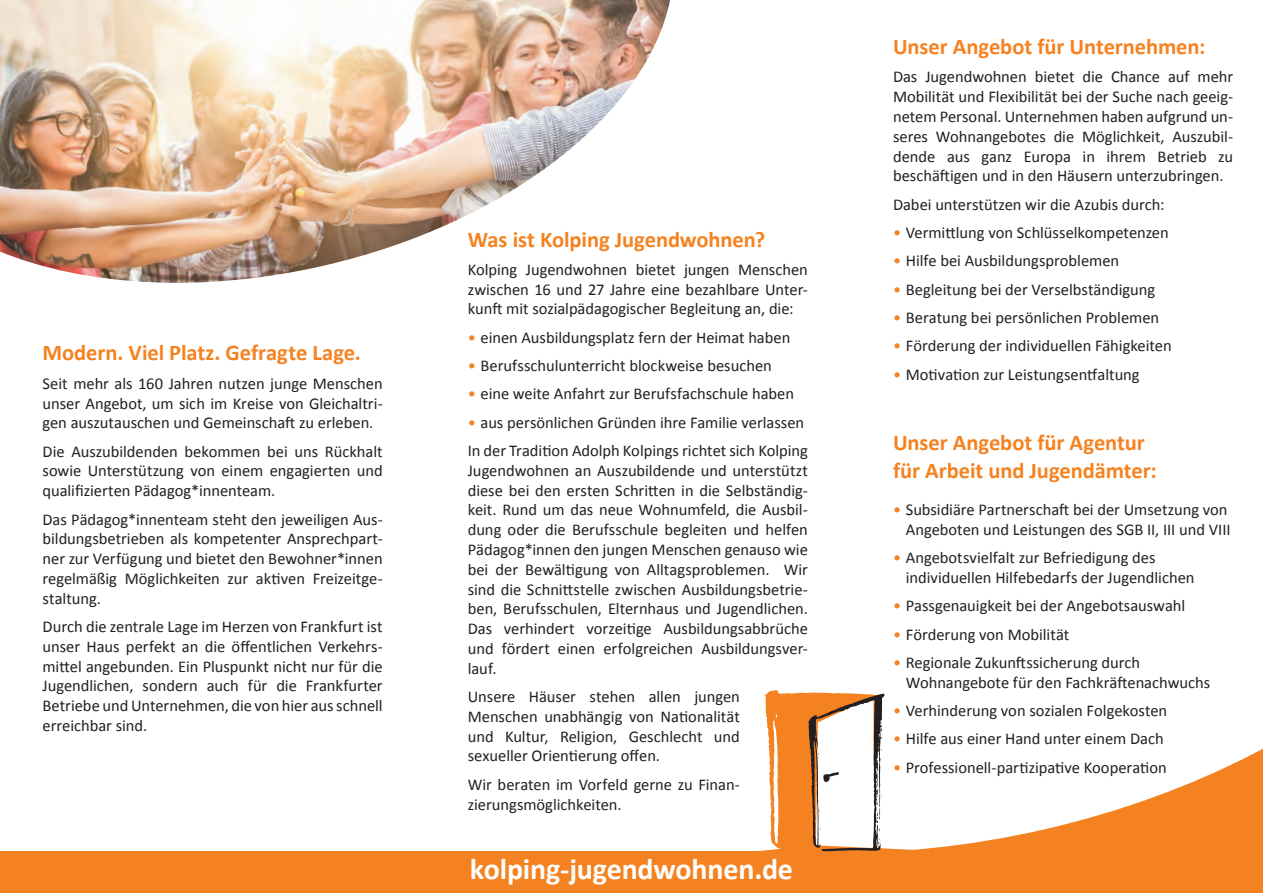
<style>
.page{position:relative;width:1263px;height:893px;background:#fff}
.page>*{position:absolute;margin:0;border:0;box-sizing:border-box;transform-origin:0 0}
.t1{font:700 30px "Calibri";letter-spacing:-.005em;color:#fff}
.t2{font:700 22.5px/27.6px "Calibri";letter-spacing:-.005em;color:#f58220}
.t3{font:16.5px/19.8px "Calibri";letter-spacing:-.005em;color:#231f20;text-align:justify}
.s1{color:#f58220}
</style>
<div class="page">
<svg style="left:1116px;top:748px;width:147px;height:103px;fill:#f58220"></svg>
<div style="left:0;top:851px;width:1263px;height:42px;background:#f58220"></div>
<svg style="left:760px;top:690px;width:356px;height:162px"></svg>
<img style="left:0;top:0;width:670px;height:283px">
<h2 class="t2" style="left:43px;top:339px;width:320px">Modern. Viel Platz. Gefragte Lage.</h2>
<p class="t3" style="left:43px;top:373px;width:342px">Seit mehr als 160 Jahren nutzen junge Menschen unser Angebot, um sich im Kreise von Gleichaltri&shy;gen auszutauschen und Gemeinschaft zu erleben.</p>
<p class="t3" style="left:43px;top:441px;width:342px">Die Auszubildenden bekommen bei uns Rückhalt sowie Unterstützung von einem engagierten und qualifizierten Pädagog*innenteam.</p>
<p class="t3" style="left:43px;top:509px;width:342px">Das Pädagog*innenteam steht den jeweiligen Aus&shy;bildungsbetrieben als kompetenter Ansprechpart&shy;ner zur Verfügung und bietet den Bewohner*innen regelmäßig Möglichkeiten zur aktiven Freizeitge&shy;staltung.</p>
<p class="t3" style="left:43px;top:617px;width:342px">Durch die zentrale Lage im Herzen von Frankfurt ist unser Haus perfekt an die öffentlichen Verkehrs&shy;mittel angebunden. Ein Pluspunkt nicht nur für die Jugendlichen, sondern auch für die Frankfurter Betriebe und Unternehmen, die von hier aus schnell erreichbar sind.</p>
<h2 class="t2" style="left:468px;top:225px;width:299px">Was ist Kolping Jugendwohnen?</h2>
<p class="t3" style="left:468px;top:259px;width:342px">Kolping Jugendwohnen bietet jungen Menschen zwischen 16 und 27 Jahre eine bezahlbare Unter&shy;kunft mit sozialpädagogischer Begleitung an, die:</p>
<p class="t3" style="left:468px;top:327px;width:324px"><span class="s1">•</span> einen Ausbildungsplatz fern der Heimat haben</p>
<p class="t3" style="left:468px;top:356px;width:306px"><span class="s1">•</span> Berufsschulunterricht blockweise besuchen</p>
<p class="t3" style="left:468px;top:384px;width:328px"><span class="s1">•</span> eine weite Anfahrt zur Berufsfachschule haben</p>
<p class="t3" style="left:468px;top:408px;width:342px;line-height:28.3px"><span class="s1">•</span> aus persönlichen Gründen ihre Familie verlassen<br>In der Tradition Adolph Kolpings richtet sich Kolping</p>
<p class="t3" style="left:468px;top:460px;width:342px">Jugendwohnen an Auszubildende und unterstützt diese bei den ersten Schritten in die Selbständig&shy;keit. Rund um das neue Wohnumfeld, die Ausbil&shy;dung oder die Berufsschule begleiten und helfen Pädagog*innen den jungen Menschen genauso wie bei der Bewältigung von Alltagsproblemen. Wir sind die Schnittstelle zwischen Ausbildungsbetrie&shy;ben, Berufsschulen, Elternhaus und Jugendlichen.<br>Das verhindert vorzeitige Ausbildungsabbrüche und fördert einen erfolgreichen Ausbildungsver&shy;lauf.</p>
<p class="t3" style="left:468px;top:687px;width:274px">Unsere Häuser stehen allen jungen Menschen unabhängig von Nationalität und Kultur, Religion, Geschlecht und sexueller Orientierung offen.</p>
<p class="t3" style="left:468px;top:774px;width:274px">Wir beraten im Vorfeld gerne zu Finan&shy;zierungsmöglichkeiten.</p>
<h1 class="t1" style="left:470px;top:850px;width:325px">kolping-jugendwohnen.de</h1>
<h2 class="t2" style="left:893px;top:33px;width:314px">Unser Angebot für Unternehmen:</h2>
<p class="t3" style="left:893px;top:67px;width:342px">Das Jugendwohnen bietet die Chance auf mehr Mobilität und Flexibilität bei der Suche nach geeig&shy;netem Personal. Unternehmen haben aufgrund un&shy;seres Wohnangebotes die Möglichkeit, Auszubil&shy;dende aus ganz Europa in ihrem Betrieb zu beschäftigen und in den Häusern unterzubringen.</p>
<p class="t3" style="left:893px;top:194px;width:273px">Dabei unterstützen wir die Azubis durch:</p>
<p class="t3" style="left:893px;top:223px;width:277px"><span class="s1">•</span> Vermittlung von Schlüsselkompetenzen</p>
<p class="t3" style="left:893px;top:251px;width:228px"><span class="s1">•</span> Hilfe bei Ausbildungsproblemen</p>
<p class="t3" style="left:893px;top:279px;width:264px"><span class="s1">•</span> Begleitung bei der Verselbständigung</p>
<p class="t3" style="left:893px;top:308px;width:268px"><span class="s1">•</span> Beratung bei persönlichen Problemen</p>
<p class="t3" style="left:893px;top:336px;width:280px"><span class="s1">•</span> Förderung der individuellen Fähigkeiten</p>
<p class="t3" style="left:893px;top:364px;width:248px"><span class="s1">•</span> Motivation zur Leistungsentfaltung</p>
<h2 class="t2" style="left:893px;top:429px;width:265px">Unser Angebot für Agentur für Arbeit und Jugendämter:</h2>
<p class="t3" style="left:893px;top:500px;width:339px;text-align:right"><span class="s1">•</span> Subsidiäre Partnerschaft bei der Umsetzung von<br>Angeboten und Leistungen des SGB II, III und VIII</p>
<p class="t3" style="left:906px;top:548px;width:290px;text-indent:-13px"><span class="s1">•</span> Angebotsvielfalt zur Befriedigung des individuellen Hilfebedarfs der Jugendlichen</p>
<p class="t3" style="left:893px;top:596px;width:294px"><span class="s1">•</span> Passgenauigkeit bei der Angebotsauswahl</p>
<p class="t3" style="left:893px;top:624px;width:178px"><span class="s1">•</span> Förderung von Mobilität</p>
<p class="t3" style="left:906px;top:652px;width:306px;text-indent:-13px"><span class="s1">•</span> Regionale Zukunftssicherung durch<br>Wohnangebote für den Fachkräftenachwuchs</p>
<p class="t3" style="left:893px;top:701px;width:276px"><span class="s1">•</span> Verhinderung von sozialen Folgekosten</p>
<p class="t3" style="left:893px;top:729px;width:272px"><span class="s1">•</span> Hilfe aus einer Hand unter einem Dach</p>
<p class="t3" style="left:893px;top:757px;width:275px"><span class="s1">•</span> Professionell-partizipative Kooperation</p>
</div>
